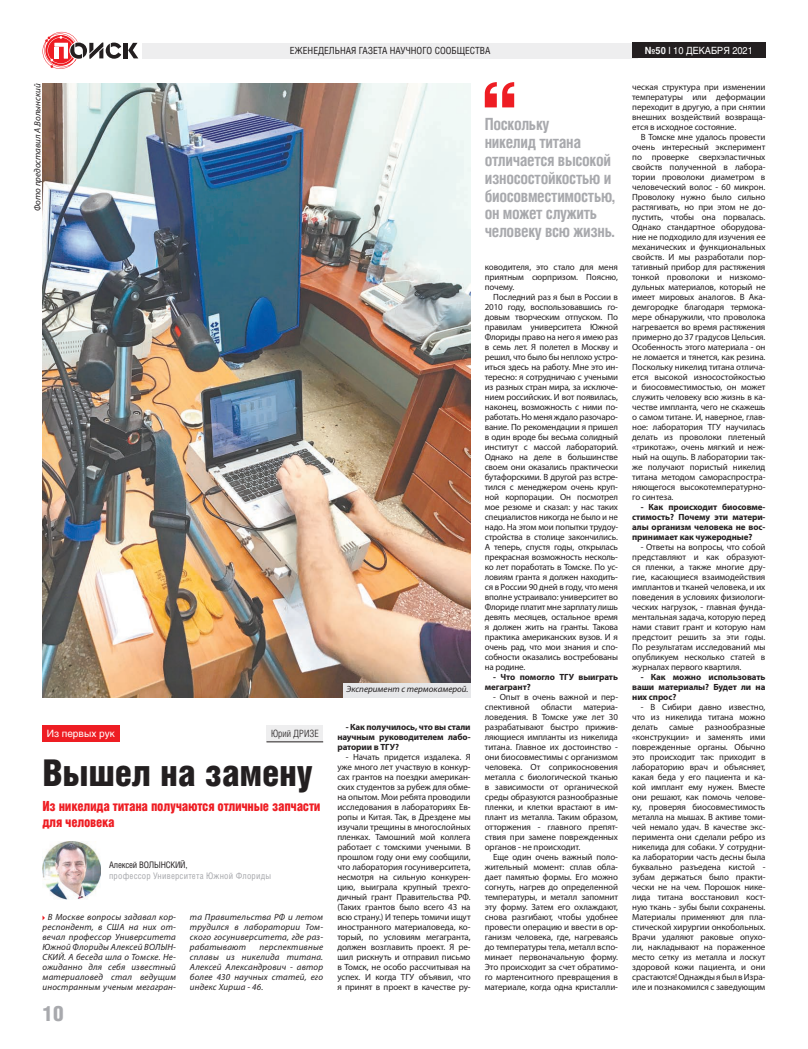
<style>
.page{position:relative;width:808px;height:1049px;background:#fff}
.page>*{position:absolute;margin:0;border:0;box-sizing:border-box;transform-origin:0 0}
.t1{font:37px "Helios Cond Black C";letter-spacing:-.01em;color:#231f20}
.t2{font:21.1px "Helios Cond Black C";color:#a8a9ad}
.t3{font:700 16.8px/17.8px "Helios Cond C";letter-spacing:-.02em;color:#a8a9ad;scale:.96 1}
.t4{font:14px/16px "Helios Cond Black C";letter-spacing:-.02em;color:#ee1d23;scale:.95 1}
.t5{font:10px "Helios C";color:#fff}
.t6{font:10px "Helios Cond Light C";color:#231f20}
.t7{font:9.8px "Helios Cond C";color:#231f20}
.t8{font:9.8px "Helios C";color:#fff;scale:.93 1}
.t9{font:9px/10px "Myriad Pro";letter-spacing:-.01em;color:#231f20;text-align:justify}
.t10{font:italic 9px/10px "Myriad Pro";letter-spacing:.02em;color:#231f20;text-align:justify}
.t11{font:700 9px/10px "Myriad Pro";letter-spacing:-.01em;color:#231f20;text-align:justify}
.t12{font:italic 9px "Myriad Pro";color:#231f20}
.t13{font:9px "Helios Cond C";letter-spacing:.02em;color:#a8a9ad}
.t14{font:9px "Helios Cond C";letter-spacing:-.02em;color:#231f20}
.s1{font-weight:700}
.s2{font-weight:700;color:#f2f3f4}
</style>
<div class="page">
<hr style="left:124px;top:43px;width:4px;height:15px;background:#231f20">
<svg style="left:128px;top:43px;width:10px;height:15px"></svg>
<svg style="left:43px;top:32px;width:78px;height:37px"></svg>
<div style="left:142px;top:43px;width:496px;height:16px;background:#eeeeef"></div>
<div style="left:632px;top:43px;width:133px;height:15px;background:#231f20"></div>
<div style="left:43px;top:726px;width:77px;height:16px;background:#ee1d23"></div>
<div style="left:266px;top:726px;width:57px;height:16px;background:#eeeeef"></div>
<hr style="left:266px;top:741px;width:57px;height:1px;background:#231f20">
<img style="left:43px;top:84px;width:428px;height:613px">
<div style="left:343px;top:683px;width:128px;height:14px;background:#e6e7e9"></div>
<img style="left:43px;top:841px;width:58px;height:58px">
<svg style="left:485px;top:82px;width:29px;height:25px"></svg>
<p class="t7" style="left:290px;top:45px;width:202px">ЕЖЕНЕДЕЛЬНАЯ ГАЗЕТА НАУЧНОГО СООБЩЕСТВА</p>
<p class="t8" style="left:645px;top:44px;width:118px"><span class="s1">№</span><span class="s2">50</span> I 10 ДЕКАБРЯ 2021</p>
<p class="t12" style="left:32px;top:211px;width:129px;rotate:-90deg">Фото предоставил А.Волынский</p>
<p class="t5" style="left:47px;top:727px;width:70px">Из первых рук</p>
<h1 class="t1" style="left:43px;top:752px;width:272px">Вышел на замену</h1>
<h3 class="t4" style="left:43px;top:797px;width:294px">Из никелида титана получаются отличные запчасти для человека</h3>
<p class="t14" style="left:109px;top:859px;width:80px">Алексей ВОЛЫНСКИЙ,</p>
<p class="t13" style="left:109px;top:870px;width:163px">профессор Университета Южной Флориды</p>
<p class="t6" style="left:271px;top:728px;width:49px">Юрий ДРИЗЕ</p>
<p class="t10" style="left:43px;top:912px;width:135px;text-align:center">В Москве вопросы задавал кор&shy;респондент, в США на них от&shy;вечал профессор Университета<br>Южной Флориды Алексей ВОЛЫН-<br>СКИЙ. А беседа шла о Томске. Не&shy;ожиданно для себя известный материаловед стал ведущим иностранным ученым мегагран-</p>
<h2 class="t2" style="left:43px;top:1001px;width:23px">10</h2>
<p class="t10" style="left:190px;top:912px;width:135px">та Правительства РФ и летом трудился в лаборатории Том&shy;ского госуниверситета, где раз&shy;рабатывают</p>
<p class="t10" style="left:190px;top:942px;width:135px;text-indent:70px">перспективные сплавы из никелида титана.<br>Алексей Александрович - автор более 430 научных статей, его индекс Хирша - 46.</p>
<p class="t12" style="left:346px;top:684px;width:123px">Эксперимент с термокамерой.</p>
<p class="t11" style="left:337px;top:722px;width:135px;text-indent:9px">- Как получилось, что вы стали научным руководителем лабо&shy;ратории в ТГУ?</p>
<p class="t9" style="left:337px;top:752px;width:135px;text-indent:9px">- Начать придется издалека. Я уже много лет участвую в конкур&shy;сах грантов на поездки американ&shy;ских студентов за рубеж для обме&shy;на опытом. Мои ребята проводили исследования в лабораториях Ев&shy;ропы и Китая. Так, в Дрездене мы изучали трещины в многослойных пленках. Тамошний мой коллега работает с томскими учеными. В прошлом году они ему сообщили, что лаборатория госуниверситета, несмотря на сильную конкурен&shy;цию, выиграла крупный трехго&shy;дичный грант Правительства РФ. (Таких грантов было всего 43 на всю страну.) И теперь томичи ищут иностранного материаловеда, ко&shy;торый, по условиям мегагранта, должен возглавить проект. Я ре&shy;шил рискнуть и отправил письмо в Томск, не особо рассчитывая на успех. И когда ТГУ объявил, что я принят в проект в качестве ру-</p>
<h3 class="t3" style="left:485px;top:115px;width:137px">Поскольку<br>никелид титана отличается высокой износостойкостью и биосовместимостью, он может служить человеку всю жизнь.</h3>
<p class="t9" style="left:485px;top:262px;width:135px">ководителя, это стало для меня приятным сюрпризом. Поясню, почему.</p>
<p class="t9" style="left:485px;top:292px;width:135px;text-indent:9px">Последний раз я был в России в 2010 году, воспользовавшись го&shy;довым творческим отпуском. По правилам университета Южной Флориды право на него я имею раз в семь лет. Я полетел в Москву и решил, что было бы неплохо устро&shy;иться здесь на работу. Мне это ин&shy;тересно: я сотрудничаю с учеными из разных стран мира, за исключе&shy;нием российских. И вот появилась, наконец, возможность с ними по&shy;работать. Но меня ждало разочаро&shy;вание. По рекомендации я пришел в один вроде бы весьма солидный институт с массой лабораторий.<br>Однако на деле в большинстве своем они оказались практически бутафорскими. В другой раз встре&shy;тился с менеджером очень круп&shy;ной корпорации. Он посмотрел мое резюме и сказал: у нас таких специалистов никогда не было и не надо. На этом мои попытки трудоу&shy;стройства в столице закончились.<br>А теперь, спустя годы, открылась прекрасная возможность несколь&shy;ко лет поработать в Томске. По ус&shy;ловиям гранта я должен находить&shy;ся в России 90 дней в году, что меня вполне устраивало: университет во Флориде платит мне зарплату лишь девять месяцев, остальное время я должен жить на гранты. Такова практика американских вузов. И я очень рад, что мои знания и спо&shy;собности оказались востребованы на родине.</p>
<p class="t11" style="left:485px;top:672px;width:135px;text-indent:9px">- Что помогло ТГУ выиграть мегагрант?</p>
<p class="t9" style="left:485px;top:692px;width:135px;text-indent:9px">- Опыт в очень важной и пер&shy;спективной</p>
<p class="t9" style="left:541px;top:702px;width:32px">области</p>
<p class="t9" style="left:485px;top:702px;width:135px;text-indent:99px">материа&shy;ловедения. В Томске уже лет 30 разрабатывают быстро прижив&shy;ляющиеся импланты из никелида титана. Главное их достоинство - они биосовместимы с организмом человека. От соприкосновения металла с биологической тканью в зависимости от органической среды образуются разно образные пленки, и клетки врастают в им&shy;плант из металла. Таким образом, отторжения - главного препят&shy;ствия при замене поврежденных органов - не происходит.</p>
<p class="t9" style="left:485px;top:852px;width:135px;text-indent:9px">Еще один очень важный поло&shy;жительный момент: сплав обла&shy;дает памятью формы. Его можно согнуть, нагрев до определенной температуры, и металл запомнит эту форму. Затем его охлаждают, снова разгибают, чтобы удобнее провести операцию и ввести в ор&shy;ганизм человека, где, нагреваясь до температуры тела, металл вспо&shy;минает первоначальную форму.<br>Это происходит за счет обратимо&shy;го мартенситного превращения в материале, когда одна кристалли-</p>
<p class="t9" style="left:632px;top:82px;width:135px">ческая структура при изменении температуры или деформации переходит в другую, а при снятии внешних воздействий возвраща&shy;ется в исходное состояние.</p>
<p class="t9" style="left:632px;top:132px;width:135px;text-indent:9px">В Томске мне удалось провести очень интересный эксперимент по проверке сверхэластичных свойств полученной в лабора&shy;тории проволоки диаметром в человеческий волос - 60 микрон.<br>Проволоку нужно было сильно растягивать, но при этом не до&shy;пустить, чтобы она порвалась.<br>Однако стандартное оборудова&shy;ние не подходило для изучения ее механических и функциональных свойств. И мы разработали пор&shy;тативный прибор для растяжения тонкой проволоки и низкомо&shy;дульных материалов, который не имеет мировых аналогов. В Ака&shy;демгородке благодаря термока&shy;мере обнаружили, что проволока нагревается во время растяжения примерно до 37 градусов Цельсия.<br>Особенность этого материала - он не ломается и тянется, как резина.<br>Поскольку никелид титана отлича&shy;ется высокой износостойкостью и биосовместимостью, он может служить человеку всю жизнь в ка&shy;честве импланта, чего не скажешь о самом титане. И, наверное, глав&shy;ное: лаборатория ТГУ научилась делать из проволоки плетеный «трикотаж», очень мягкий и неж&shy;ный на ощупь. В лаборатории так&shy;же получают пористый никелид титана методом самораспростра&shy;няющегося высокотемпературно&shy;го синтеза.</p>
<p class="t11" style="left:632px;top:502px;width:135px;text-indent:9px">- Как происходит биосовме&shy;стимость? Почему эти матери&shy;алы организм человека не вос&shy;принимает как чужеродные?</p>
<p class="t9" style="left:632px;top:542px;width:135px;text-indent:9px">- Ответы на вопросы, что собой представляют и как образуют&shy;ся пленки, а также многие дру - гие, касающиеся взаимодействия имплантов и тканей человека, и их поведения в условиях физиологи&shy;ческих нагрузок, - главная фунда&shy;ментальная задача, которую перед нами ставит грант и которую нам предстоит решить за эти годы.<br>По результатам исследований мы опубликуем несколько статей в журналах первого квартиля.</p>
<p class="t11" style="left:632px;top:672px;width:135px;text-indent:9px">- Как можно использовать ваши материалы? Будет ли на них спрос?</p>
<p class="t9" style="left:632px;top:702px;width:135px;text-indent:9px">- В Сибири давно известно, что из никелида титана можно делать</p>
<p class="t9" style="left:632px;top:722px;width:135px;text-indent:73px">разнообразные «конструкции» и заменять ими поврежденные органы. Обычно это происходит так: приходит в лабораторию врач и объясняет, какая беда у его пациента и ка&shy;кой имплант ему нужен. Вместе они решают, как помочь челове&shy;ку, проверяя биосовместимость металла на мышах. В активе томи&shy;чей немало удач. В качестве экс&shy;перимента они сделали ребро из никелида для собаки. У сотрудни&shy;ка лаборатории часть десны была буквально разъедена кистой - зубам держаться было практи&shy;чески не на чем. Порошок нике&shy;лида титана восстановил кост - ную ткань - зубы были сохранены.<br>Материалы применяют для пла&shy;стической хирургии онкобольных.<br>Врачи удаляют раковые опухо&shy;ли, накладывают на пораженное место сетку из металла и лоскут здоровой кожи пациента, и они срастаются! Однажды я был в Изра&shy;иле и познакомился с заведующим</p>
<p class="t9" style="left:669px;top:722px;width:26px">самые</p>
</div>
